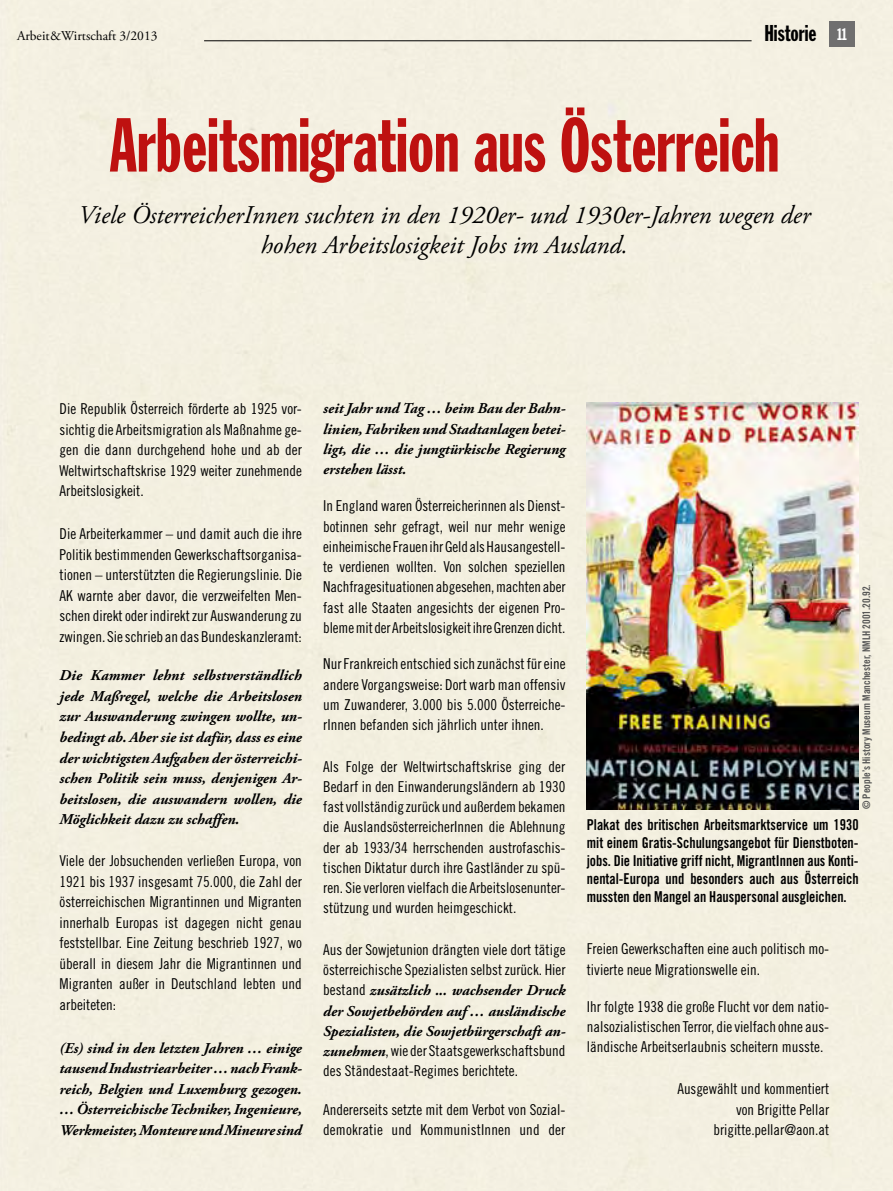
<style>
.page{position:relative;width:893px;height:1191px;background:#f3f0e1}
.page>*{position:absolute;margin:0;border:0;box-sizing:border-box;transform-origin:0 0}
.t1{font:75px "Franklin Gothic Std Extra Cond";color:#be1110;scale:.95 1}
.t2{font:italic 25.5px/30px "Adobe Garamond Pro";color:#000;text-align:center}
.t3{font:22.5px "Franklin Gothic Std Extra Cond";color:#000}
.t4{font:16.5px "Franklin Gothic Std Extra Cond";color:#fff}
.t5{font:15px/20.2px "Trade Gothic Cond Eighteen";color:#000;text-align:justify}
.t6{font:italic 700 15px/20.5px "Adobe Garamond Pro";color:#000;text-align:justify}
.t7{font:15px/18px "Trade Gothic Bold Cond Twenty";color:#000;text-align:justify;scale:.94 1}
.t8{font:13.5px "Adobe Garamond Pro";color:#000}
.t9{font:10.5px "Trade Gothic Bold Cond Twenty";color:#575756}
.s1{font-family:"Trade Gothic Cond Eighteen";font-weight:400;font-style:normal}
.s2{font-family:"Adobe Garamond Pro";font-weight:700;font-style:italic}
</style>
<div class="page">
<div style="left:829px;top:21px;width:26px;height:26px;background:#706f6f"></div>
<hr style="left:204px;top:40px;width:548px;height:1px;background:#000">
<img style="left:587px;top:402px;width:272px;height:407px">
<p class="t8" style="left:17px;top:28px;width:142px">Arbeit&amp;Wirtschaft 3/2013</p>
<h3 class="t3" style="left:764px;top:22px;width:54px">Historie</h3>
<p class="t4" style="left:837px;top:26px;width:11px">11</p>
<h1 class="t1" style="left:109px;top:105px;width:707px">Arbeitsmigration aus Österreich</h1>
<h2 class="t2" style="left:78px;top:200px;width:733px">Viele ÖsterreicherInnen suchten in den 1920er- und 1930er-Jahren wegen der hohen Arbeitslosigkeit Jobs im Ausland.</h2>
<p class="t5" style="left:60px;top:398px;width:244px">Die Republik Österreich förderte ab 1925 vor&shy;sichtig die Arbeitsmigration als Maßnahme ge&shy;gen die dann durchgehend hohe und ab der Weltwirtschaftskrise 1929 weiter zunehmende Arbeitslosigkeit.</p>
<p class="t5" style="left:60px;top:523px;width:244px">Die Arbeiterkammer – und damit auch die ihre Politik bestimmenden Gewerkschaftsorganisa&shy;tionen – unterstützten die Regierungslinie. Die AK warnte aber davor, die verzweifelten Men&shy;schen direkt oder indirekt zur Auswanderung zu zwingen. Sie schrieb an das Bundeskanzleramt:</p>
<p class="t6" style="left:60px;top:665px;width:244px">Die Kammer lehnt selbstverständlich jede Maßregel, welche die Arbeitslosen zur Auswanderung zwingen wollte, un&shy;bedingt ab. Aber sie ist dafür, dass es eine der wichtigsten Aufgaben der österreichi&shy;schen Politik sein muss, denjenigen Ar&shy;beitslosen, die auswandern wollen, die Möglichkeit dazu zu schaffen.</p>
<p class="t5" style="left:60px;top:850px;width:244px">Viele der Jobsuchenden verließen Europa, von 1921 bis 1937 insgesamt 75.000, die Zahl der österreichischen Migrantinnen und Migranten innerhalb Europas ist dagegen nicht genau feststellbar. Eine Zeitung beschrieb 1927, wo überall in diesem Jahr die Migrantinnen und Migranten außer in Deutschland lebten und arbeiteten:</p>
<p class="t6" style="left:60px;top:1037px;width:244px">(Es) sind in den letzten Jahren … einige tausend Industriearbeiter … nach Frank&shy;reich, Belgien und Luxemburg gezogen. … Österreichische Techniker, Ingenieure, Werkmeister, Monteure und Mineure sind</p>
<p class="t6" style="left:323px;top:399px;width:244px">seit Jahr und Tag … beim Bau der Bahn&shy;linien, Fabriken und Stadtanlagen betei&shy;ligt, die … die jungtürkische Regierung erstehen lässt.</p>
<p class="t5" style="left:323px;top:496px;width:244px">In England waren Österreicherinnen als Dienst&shy;botinnen sehr gefragt, weil nur mehr wenige einheimische Frauen ihr Geld als Hausangestell&shy;te verdienen wollten. Von solchen speziellen Nachfragesituationen abgesehen, machten aber fast alle Staaten angesichts der eigenen Pro&shy;bleme mit der Arbeitslosigkeit ihre Grenzen dicht.</p>
<p class="t5" style="left:323px;top:653px;width:244px">Nur Frankreich entschied sich zunächst für eine andere Vorgangsweise: Dort warb man offensiv um Zuwanderer, 3.000 bis 5.000 Österreiche&shy;rInnen befanden sich jährlich unter ihnen.</p>
<p class="t5" style="left:323px;top:756px;width:244px">Als Folge der Weltwirtschaftskrise ging der Bedarf in den Einwanderungsländern ab 1930 fast vollständig zurück und außerdem bekamen die AuslandsösterreicherInnen die Ablehnung der ab 1933/34 herrschenden austrofaschis&shy;tischen Diktatur durch ihre Gastländer zu spü&shy;ren. Sie verloren vielfach die Arbeitslosenunter&shy;stützung und wurden heimgeschickt.</p>
<p class="t5" style="left:323px;top:939px;width:244px">Aus der Sowjetunion drängten viele dort tätige österreichische Spezialisten selbst zurück. Hier</p>
<p class="t6" style="left:323px;top:980px;width:244px"><span class="s1">bestand</span> zusätzlich ... wachsender Druck der Sowjetbehörden auf … ausländische Spezialisten, die Sowjetbürgerschaft an-</p>
<p class="t5" style="left:323px;top:1040px;width:244px"><span class="s2">zunehmen</span>, wie der Staatsgewerkschaftsbund des Ständestaat-Regimes berichtete.</p>
<p class="t5" style="left:323px;top:1099px;width:244px">Andererseits setzte mit dem Verbot von Sozial&shy;demokratie und KommunistInnen und der</p>
<p class="t9" style="left:860px;top:809px;width:226px;rotate:-90deg">© People’s History Museum Manchester, NMLH 2001.20.92.</p>
<p class="t7" style="left:587px;top:815px;width:291px">Plakat des britischen Arbeitsmarktservice um 1930 mit einem Gratis-Schulungsangebot für Dienstboten&shy;jobs. Die Initiative griff nicht, MigrantInnen aus Konti&shy;nental-Europa und besonders auch aus Österreich mussten den Mangel an Hauspersonal ausgleichen.</p>
<p class="t5" style="left:587px;top:938px;width:244px">Freien Gewerkschaften eine auch politisch mo&shy;tivierte neue Migrationswelle ein.</p>
<p class="t5" style="left:587px;top:996px;width:244px">Ihr folgte 1938 die große Flucht vor dem natio&shy;nalsozialistischen Terror, die vielfach ohne aus&shy;ländische Arbeitserlaubnis scheitern musste.</p>
<p class="t5" style="left:677px;top:1078px;width:153px;text-align:right">Ausgewählt und kommentiert von Brigitte Pellar brigitte.pellar@aon.at</p>
</div>
